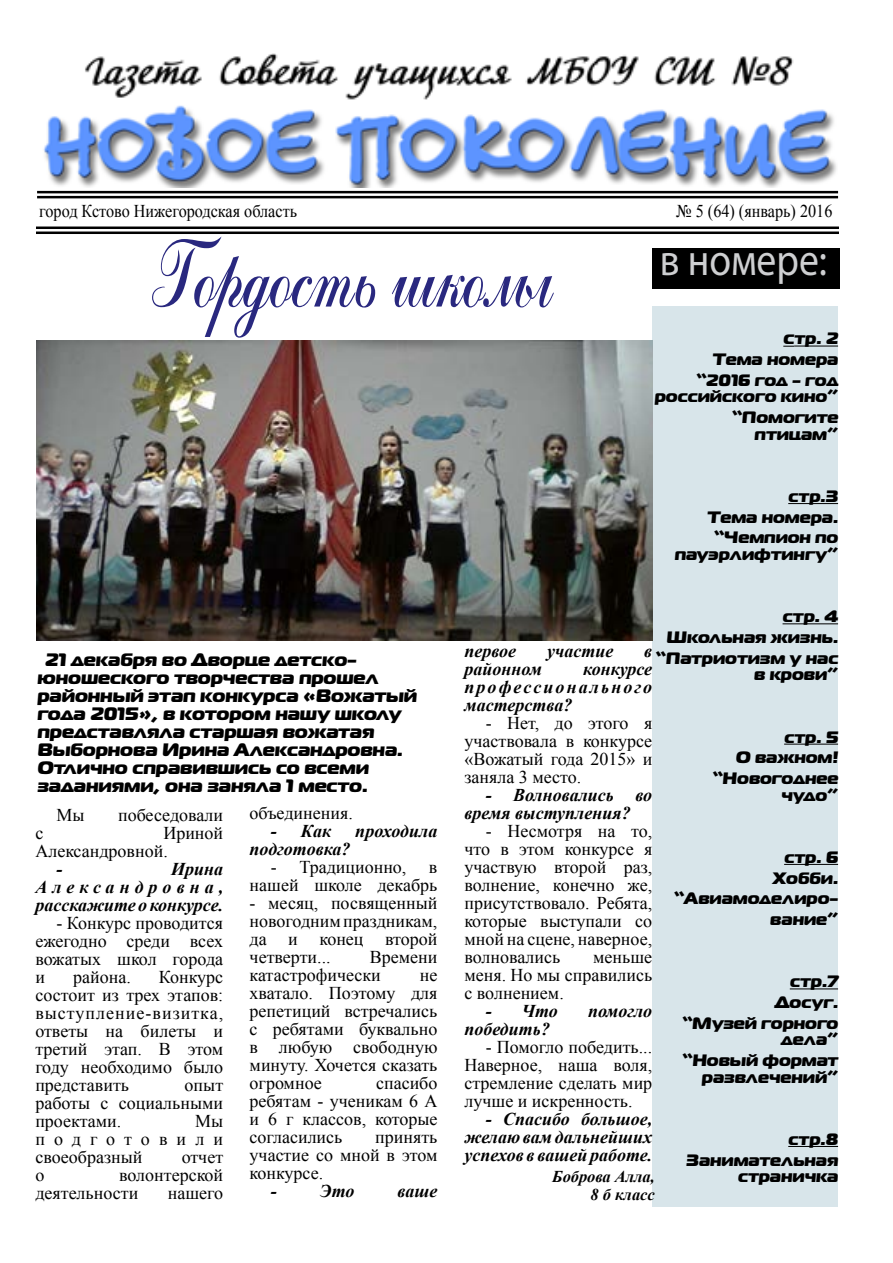
<style>
.page{position:relative;width:893px;height:1263px;background:#fff}
.page>*{position:absolute;margin:0;border:0;box-sizing:border-box;transform-origin:0 0}
.t1{font:102px "Calligraph";color:#29287f;scale:.7 1}
.t2{font:45px "Myriad Pro";color:#cecfd1;scale:.88 1}
.t3{font:18px/18px "Times New Roman";color:#000;text-align:justify}
.t4{font:italic 700 18px/18px "Times New Roman";color:#000;text-align:justify}
.t5{font:18px/18px "Magistral Black C";color:#000;scale:1.1 1}
.t6{font:18px "Times New Roman";color:#000;scale:.9 1}
.t7{font:16.5px/20.7px "Magistral Black C";color:#000;text-align:right;scale:1.1 1}
.t8{font:italic 700 16.5px/17.7px "Times New Roman";letter-spacing:-.005em;color:#000;text-align:right}
.s1{font-size:18px}
</style>
<div class="page">
<hr style="left:37px;top:191px;width:801px;height:2px;background:#000">
<hr style="left:37px;top:196px;width:801px;height:2px;background:#000">
<hr style="left:36px;top:226px;width:803px;height:3px;background:#000">
<hr style="left:36px;top:231px;width:803px;height:3px;background:#000">
<div style="left:652px;top:248px;width:187px;height:40px;background:#000"></div>
<div style="left:653px;top:306px;width:185px;height:900px;background:#d8e5ea"></div>
<hr style="left:794px;top:346px;width:44px;height:1px;background:#000">
<hr style="left:788px;top:503px;width:50px;height:1px;background:#000">
<hr style="left:782px;top:623px;width:56px;height:1px;background:#000">
<hr style="left:784px;top:744px;width:54px;height:1px;background:#000">
<hr style="left:784px;top:864px;width:54px;height:1px;background:#000">
<hr style="left:790px;top:988px;width:48px;height:1px;background:#000">
<hr style="left:788px;top:1146px;width:50px;height:1px;background:#000">
<img style="left:43px;top:54px;width:794px;height:134px">
<img style="left:36px;top:340px;width:617px;height:301px">
<p class="t6" style="left:39px;top:199px;width:288px">город Кстово Нижегородская область</p>
<p class="t6" style="left:676px;top:199px;width:175px">№ 5 (64) (январь) 2016</p>
<h2 class="t2" style="left:660px;top:232px;width:192px">в номере:</h2>
<h1 class="t1" style="left:151px;top:227px;width:577px">Гордость школы</h1>
<p class="t7" style="left:695px;top:327px;width:133px"><span class="s1">с</span>тр. 2<br>Тема номера “2016 год - год</p>
<p class="t7" style="left:654px;top:385px;width:170px">российского кино” “Помогите</p>
<p class="t7" style="left:754px;top:423px;width:79px">птицам”</p>
<p class="t5" style="left:37px;top:649px;width:348px;text-indent:8px">21 декабря во Дворце детско&shy;юношеского творчества прошел районный этап конкурса «Вожатый года 2015», в котором нашу школу представляла старшая вожатая<br>Выборнова Ирина Александровна.<br>Отлично справившись со всеми заданиями, она заняла 1 место.</p>
<p class="t3" style="left:57px;top:805px;width:30px">Мы</p>
<p class="t3" style="left:118px;top:805px;width:107px">побеседовали</p>
<p class="t3" style="left:35px;top:823px;width:189px;text-indent:128px">Ириной<br>Александровной.</p>
<p class="t4" style="left:57px;top:859px;width:7px">-</p>
<p class="t3" style="left:35px;top:823px;width:9px">с</p>
<p class="t4" style="left:35px;top:859px;width:189px;text-indent:136px">Ирина Александровна, расскажите о конкурсе.</p>
<p class="t3" style="left:35px;top:913px;width:189px;text-indent:21px">- Конкурс проводится ежегодно среди всех вожатых школ города и</p>
<p class="t3" style="left:35px;top:967px;width:189px;text-indent:124px">Конкурс состоит из трех этапов: выступление-визитка, ответы на билеты и третий этап. В этом году необходимо было представить</p>
<p class="t3" style="left:73px;top:967px;width:59px">района.</p>
<p class="t3" style="left:35px;top:1075px;width:189px;text-indent:149px">опыт работы с социальными проектами.</p>
<p class="t3" style="left:35px;top:1111px;width:189px;text-indent:160px">Мы подготовили своеобразный</p>
<p class="t3" style="left:182px;top:1147px;width:43px">отчет</p>
<p class="t3" style="left:35px;top:1165px;width:189px;text-indent:84px">волонтерской деятельности</p>
<p class="t3" style="left:35px;top:1165px;width:10px">о</p>
<p class="t3" style="left:168px;top:1183px;width:57px">нашего</p>
<p class="t3" style="left:250px;top:804px;width:105px">объединения.</p>
<p class="t4" style="left:271px;top:822px;width:62px">- Как</p>
<p class="t4" style="left:355px;top:822px;width:84px">проходила</p>
<p class="t4" style="left:250px;top:840px;width:102px">подготовка?</p>
<p class="t3" style="left:250px;top:858px;width:189px;text-align:right">- Традиционно, в нашей школе декабрь</p>
<p class="t3" style="left:250px;top:894px;width:189px">- месяц, посвященный новогодним праздникам, да и конец второй четверти...</p>
<p class="t3" style="left:250px;top:948px;width:189px;text-indent:120px">Времени катастрофически</p>
<p class="t3" style="left:250px;top:966px;width:189px;text-indent:170px">не хватало. Поэтому для репетиций встречались с ребятами буквально в любую свободную минуту. Хочется сказать огромное</p>
<p class="t3" style="left:250px;top:1074px;width:189px;text-indent:126px">спасибо ребятам - ученикам 6 А и 6 г классов, которые согласились</p>
<p class="t3" style="left:250px;top:1128px;width:189px;text-indent:126px">принять участие со мной в этом конкурсе.</p>
<p class="t4" style="left:271px;top:1182px;width:85px">- Это</p>
<p class="t4" style="left:398px;top:1182px;width:41px">ваше</p>
<p class="t7" style="left:707px;top:485px;width:122px">стр.3<br>Тема номера. “Чемпион по</p>
<p class="t7" style="left:674px;top:543px;width:152px">пауэрлифтингу”</p>
<p class="t7" style="left:654px;top:605px;width:170px">стр. 4<br>Школьная жизнь. “Патриотизм у нас</p>
<p class="t7" style="left:754px;top:663px;width:80px">в крови”</p>
<p class="t4" style="left:464px;top:642px;width:53px">первое</p>
<p class="t4" style="left:547px;top:642px;width:68px">участие</p>
<p class="t4" style="left:644px;top:642px;width:10px">в</p>
<p class="t4" style="left:464px;top:660px;width:79px">районном</p>
<p class="t4" style="left:464px;top:660px;width:189px;text-indent:119px">конкурсе профессионального мастерства?</p>
<p class="t3" style="left:464px;top:714px;width:189px;text-indent:21px">- Нет, до этого я участвовала в конкурсе «Вожатый года 2015» и заняла 3 место.</p>
<p class="t4" style="left:464px;top:786px;width:189px;text-indent:21px">- Волновались во время выступления?</p>
<p class="t3" style="left:464px;top:822px;width:189px;text-indent:21px">- Несмотря на то, что в этом конкурсе я участвую второй раз, волнение, конечно же, присутствовало. Ребята, которые выступали со мной на сцене, наверное, волновались</p>
<p class="t7" style="left:711px;top:725px;width:118px">стр. 5<br>О важном! “Новогоднее</p>
<p class="t7" style="left:781px;top:783px;width:55px">чудо”</p>
<p class="t7" style="left:672px;top:846px;width:154px">стр. 6<br>Хобби. “Авиамоделиро&shy;вание”</p>
<p class="t3" style="left:464px;top:948px;width:189px;text-indent:129px">меньше меня. Но мы справились с волнением.</p>
<p class="t4" style="left:486px;top:1002px;width:74px">- Что</p>
<p class="t4" style="left:588px;top:1002px;width:66px">помогло</p>
<p class="t4" style="left:464px;top:1020px;width:87px">победить?</p>
<p class="t3" style="left:464px;top:1038px;width:189px;text-indent:21px">- Помогло победить...<br>Наверное, наша воля, стремление сделать мир лучше и искренность.</p>
<p class="t4" style="left:464px;top:1110px;width:189px;text-indent:21px">- Спасибо большое, желаю вам дальнейших успехов в вашей работе.</p>
<p class="t7" style="left:681px;top:970px;width:146px">стр.7<br>Досуг.<br>“Музей горного</p>
<p class="t7" style="left:681px;top:1028px;width:146px">дела”<br>“Новый формат</p>
<p class="t7" style="left:702px;top:1065px;width:127px">развлечений”</p>
<p class="t7" style="left:686px;top:1128px;width:141px">стр.8<br>Занимательная</p>
<p class="t7" style="left:738px;top:1165px;width:94px">страничка</p>
<p class="t8" style="left:552px;top:1167px;width:104px">Боброва Алла,<br>8 б класс</p>
</div>
